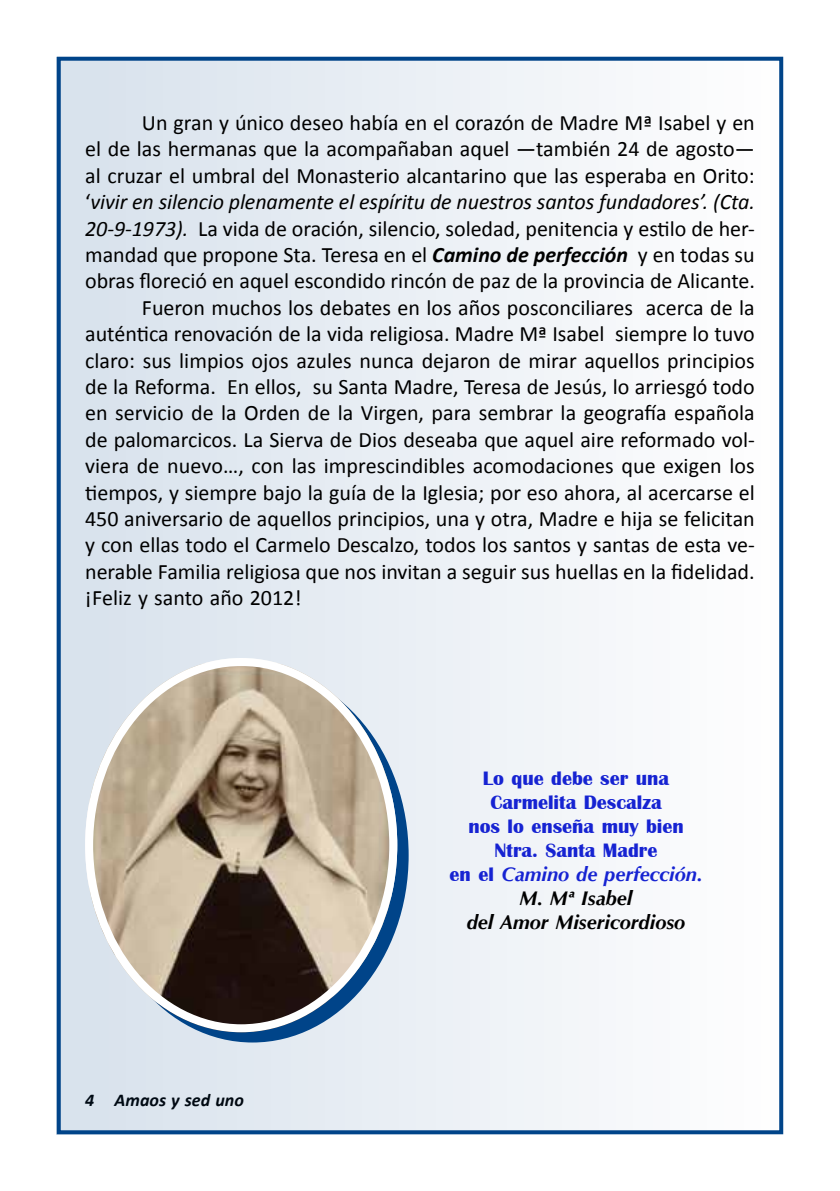
<style>
.page{position:relative;width:840px;height:1191px;background:#fff}
.page>*{position:absolute;margin:0;border:0;box-sizing:border-box;transform-origin:0 0}
.t1{font:22px "Calibri";color:#000}
.t2{font:italic 22px "Calibri";letter-spacing:-.005em;color:#000}
.t3{font:700 20px/24px "Britannic";color:#1623d2;text-align:center}
.t4{font:italic 700 20px/24px "Optima";color:#000;text-align:center}
.t5{font:italic 700 18px "Calibri";color:#000}
.s1{font-style:normal}
.s2{font-style:italic}
.s3{font-weight:700;font-style:italic}
.s4{font-family:"Britannic";font-style:normal;color:#1623d2}
.s5{color:#1623d2}
</style>
<div class="page">
<div style="left:57px;top:57px;width:725px;height:1077px;background:linear-gradient(to right,#d3deea,#fcfdfd)"></div>
<img style="left:85px;top:658px;width:312px;height:374px">
<div style="left:85px;top:658px;width:312px;height:374px;border:8px solid #fff;border-radius:50%"></div>
<p class="t1" style="left:142px;top:109px;width:614px">Un gran y único deseo había en el corazón de Madre Mª Isabel y en</p>
<p class="t1" style="left:85px;top:135px;width:670px">el de las hermanas que la acompañaban aquel —también 24 de agosto—</p>
<p class="t1" style="left:85px;top:162px;width:670px">al cruzar el umbral del Monasterio alcantarino que las esperaba en Orito:</p>
<p class="t2" style="left:85px;top:188px;width:670px"><span class="s1">‘</span>vivir en silencio plenamente el espíritu de nuestros santos fundadores’. (Cta.</p>
<p class="t1" style="left:85px;top:215px;width:670px"><span class="s2">20-9-1973).</span> La vida de oración, silencio, soledad, penitencia y estilo de her-</p>
<p class="t1" style="left:85px;top:241px;width:670px">mandad que propone Sta. Teresa en el <span class="s3">Camino de perfección</span> y en todas su</p>
<p class="t1" style="left:85px;top:267px;width:671px">obras floreció en aquel escondido rincón de paz de la provincia de Alicante.</p>
<p class="t1" style="left:142px;top:294px;width:614px">Fueron muchos los debates en los años posconciliares acerca de la</p>
<p class="t1" style="left:85px;top:320px;width:670px">auténtica renovación de la vida religiosa. Madre Mª Isabel siempre lo tuvo</p>
<p class="t1" style="left:85px;top:347px;width:670px">claro: sus limpios ojos azules nunca dejaron de mirar aquellos principios</p>
<p class="t1" style="left:85px;top:373px;width:670px">de la Reforma. En ellos, su Santa Madre, Teresa de Jesús, lo arriesgó todo</p>
<p class="t1" style="left:85px;top:399px;width:670px">en servicio de la Orden de la Virgen, para sembrar la geografía española</p>
<p class="t1" style="left:85px;top:426px;width:670px">de palomarcicos. La Sierva de Dios deseaba que aquel aire reformado vol-</p>
<p class="t1" style="left:85px;top:452px;width:670px">viera de nuevo…, con las imprescindibles acomodaciones que exigen los</p>
<p class="t1" style="left:85px;top:479px;width:671px">tiempos, y siempre bajo la guía de la Iglesia; por eso ahora, al acercarse el</p>
<p class="t1" style="left:85px;top:505px;width:670px">450 aniversario de aquellos principios, una y otra, Madre e hija se felicitan</p>
<p class="t1" style="left:85px;top:531px;width:670px">y con ellas todo el Carmelo Descalzo, todos los santos y santas de esta ve-</p>
<p class="t1" style="left:85px;top:558px;width:670px">nerable Familia religiosa que nos invitan a seguir sus huellas en la fidelidad.</p>
<p class="t1" style="left:85px;top:584px;width:218px">¡Feliz y santo año 2012!</p>
<p class="t5" style="left:85px;top:1088px;width:160px">4 Amaos y sed uno</p>
<p class="t3" style="left:468px;top:766px;width:217px">Lo que debe ser una<br>Carmelita Descalza<br>nos lo enseña muy bien<br>Ntra. Santa Madre</p>
<p class="t4" style="left:449px;top:862px;width:254px"><span class="s4">en el</span> <span class="s5">Camino de perfección.<br></span>M. Mª Isabel<br>del Amor Misericordioso</p>
</div>
